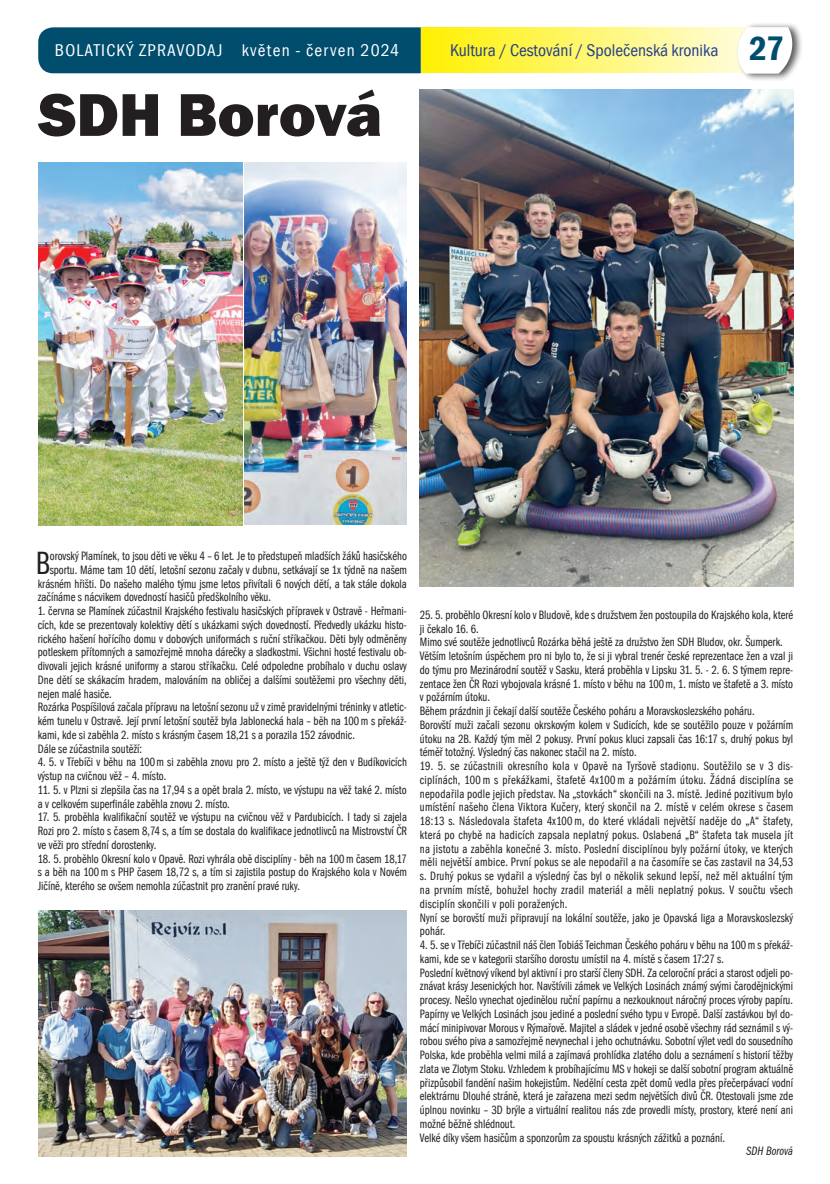
<style>
.page{position:relative;width:830px;height:1184px;background:#fff}
.page>*{position:absolute;margin:0;border:0;box-sizing:border-box;transform-origin:0 0}
.t1{font:800 62.5px "Franklin Gothic Itc TEE";color:#231f20}
.t2{font:600 condensed 35px "Franklin Gothic Itc TEE";color:#004d6e}
.t3{font:extra-condensed 33.12px "Franklin Gothic Itc TEE";color:#231f20}
.t4{font:condensed 17.5px "Franklin Gothic Itc TEE";color:#253f8e}
.t5{font:condensed 17.5px "Franklin Gothic Itc TEE";letter-spacing:.07em;color:#fff}
.t6{font:extra-condensed 12.5px/13.8px "Franklin Gothic Itc TEE";color:#231f20;text-align:justify}
.t7{font:italic extra-condensed 12.5px "Franklin Gothic Itc TEE";color:#231f20}
</style>
<div class="page">
<svg style="left:420px;top:27px;width:315px;height:46px;background:#fdf56a"></svg>
<div style="left:38px;top:27px;width:382px;height:46px;background:#004d6e"></div>
<div style="left:735px;top:22px;width:68px;height:60px;background:#231f20;opacity:.75"></div>
<svg style="left:735px;top:27px;width:58px;height:47px"></svg>
<img style="left:38px;top:910px;width:368px;height:246px">
<img style="left:419px;top:89px;width:373px;height:498px">
<img style="left:39px;top:163px;width:203px;height:362px">
<img style="left:245px;top:163px;width:161px;height:362px">
<p class="t5" style="left:55px;top:41px;width:345px">BOLATICKÝ ZPRAVODAJ květen - červen 2024</p>
<p class="t4" style="left:450px;top:40px;width:270px">Kultura / Cestování / Společenská kronika</p>
<p class="t2" style="left:748px;top:28px;width:37px">27</p>
<p class="t1" style="left:39px;top:79px;width:345px">SDH Borová</p>
<p class="t3" style="left:36px;top:544px;width:16px">B</p>
<p class="t6" style="left:50px;top:549px;width:358px">orovský Plamínek, to jsou děti ve věku 4 – 6 let. Je to předstupeň mladších žáků hasičského</p>
<p class="t6" style="left:50px;top:563px;width:358px">sportu. Máme tam 10 dětí, letošní sezonu začaly v dubnu, setkávají se 1x týdně na našem</p>
<p class="t6" style="left:38px;top:576px;width:370px">krásném hřišti. Do našeho malého týmu jsme letos přivítali 6 nových dětí, a tak stále dokola</p>
<p class="t6" style="left:38px;top:590px;width:235px">začínáme s nácvikem dovedností hasičů předškolního věku.</p>
<p class="t6" style="left:38px;top:604px;width:370px">1. června se Plamínek zúčastnil Krajského festivalu hasičských přípravek v Ostravě - Heřmani&shy;cích, kde se prezentovaly kolektivy dětí s ukázkami svých dovedností. Předvedly ukázku histo&shy;rického hašení hořícího domu v dobových uniformách s ruční stříkačkou. Děti byly odměněny potleskem přítomných a samozřejmě mnoha dárečky a sladkostmi. Všichni hosté festivalu ob&shy;divovali jejich krásné uniformy a starou stříkačku. Celé odpoledne probíhalo v duchu oslavy Dne dětí se skákacím hradem, malováním na obličej a dalšími soutěžemi pro všechny děti, nejen malé hasiče.</p>
<p class="t6" style="left:38px;top:700px;width:370px">Rozárka Pospíšilová začala přípravu na letošní sezonu už v zimě pravidelnými tréninky v atletic&shy;kém tunelu v Ostravě. Její první letošní soutěž byla Jablonecká hala – běh na 100m s překáž&shy;kami, kde si zaběhla 2. místo s krásným časem 18,21 s a porazila 152 závodnic.</p>
<p class="t6" style="left:38px;top:741px;width:106px">Dále se zúčastnila soutěží:</p>
<p class="t6" style="left:38px;top:755px;width:370px">4. 5. v Třebíči v běhu na 100m si zaběhla znovu pro 2. místo a ještě týž den v Budíkovicích výstup na cvičnou věž – 4. místo.</p>
<p class="t6" style="left:38px;top:783px;width:370px">11. 5. v Plzni si zlepšila čas na 17,94 s a opět brala 2. místo, ve výstupu na věž také 2. místo a v celkovém superfinále zaběhla znovu 2. místo.</p>
<p class="t6" style="left:38px;top:810px;width:370px">17. 5. proběhla kvalifikační soutěž ve výstupu na cvičnou věž v Pardubicích. I tady si zajela Rozi pro 2. místo s časem 8,74 s, a tím se dostala do kvalifikace jednotlivců na Mistrovství ČR ve věži pro střední dorostenky.</p>
<p class="t6" style="left:38px;top:851px;width:370px">18. 5. proběhlo Okresní kolo v Opavě. Rozi vyhrála obě disciplíny - běh na 100m časem 18,17 s a běh na 100m s PHP časem 18,72 s, a tím si zajistila postup do Krajského kola v Novém Jičíně, kterého se ovšem nemohla zúčastnit pro zranění pravé ruky.</p>
<p class="t6" style="left:419px;top:608px;width:374px">25. 5. proběhlo Okresní kolo v Bludově, kde s družstvem žen postoupila do Krajského kola, které ji čekalo 16. 6.</p>
<p class="t6" style="left:419px;top:635px;width:364px">Mimo své soutěže jednotlivců Rozárka běhá ještě za družstvo žen SDH Bludov, okr. Šumperk.</p>
<p class="t6" style="left:419px;top:649px;width:374px">Větším letošním úspěchem pro ni bylo to, že si ji vybral trenér české reprezentace žen a vzal ji do týmu pro Mezinárodní soutěž v Sasku, která proběhla v Lipsku 31. 5. - 2. 6. S týmem repre&shy;zentace žen ČR Rozi vybojovala krásné 1. místo v běhu na 100m, 1. místo ve štafetě a 3. místo v požárním útoku.</p>
<p class="t6" style="left:419px;top:704px;width:336px">Během prázdnin ji čekají další soutěže Českého poháru a Moravskoslezského poháru.</p>
<p class="t6" style="left:419px;top:718px;width:374px">Borovští muži začali sezonu okrskovým kolem v Sudicích, kde se soutěžilo pouze v požárním útoku na 2B. Každý tým měl 2 pokusy. První pokus kluci zapsali čas 16:17 s, druhý pokus byl téměř totožný. Výsledný čas nakonec stačil na 2. místo.</p>
<p class="t6" style="left:419px;top:759px;width:374px">19. 5. se zúčastnili okresního kola v Opavě na Tyršově stadionu. Soutěžilo se v 3 dis&shy;ciplínách, 100 m s překážkami, štafetě 4x100 m a požárním útoku. Žádná disciplína se nepodařila podle jejich představ. Na „stovkách“ skončili na 3. místě. Jediné pozitivum bylo umístění našeho člena Viktora Kučery, který skončil na 2. místě v celém okrese s časem 18:13 s. Následovala štafeta 4x100 m, do které vkládali největší naděje do „A“ štafety, která po chybě na hadicích zapsala neplatný pokus. Oslabená „B“ štafeta tak musela jít na jistotu a zaběhla konečné 3. místo. Poslední disciplínou byly požární útoky, ve kterých měli největší ambice. První pokus se ale nepodařil a na časomíře se čas zastavil na 34,53 s. Druhý pokus se vydařil a výsledný čas byl o několik sekund lepší, než měl aktuální tým na prvním místě, bohužel hochy zradil materiál a měli neplatný pokus. V součtu všech disciplín skončili v poli poražených.</p>
<p class="t6" style="left:419px;top:910px;width:374px">Nyní se borovští muži připravují na lokální soutěže, jako je Opavská liga a Moravskoslezský pohár.</p>
<p class="t6" style="left:419px;top:938px;width:374px">4. 5. se v Třebíči zúčastnil náš člen Tobiáš Teichman Českého poháru v běhu na 100m s překáž&shy;kami, kde se v kategorii staršího dorostu umístil na 4. místě s časem 17:27 s.</p>
<p class="t6" style="left:419px;top:965px;width:374px">Poslední květnový víkend byl aktivní i pro starší členy SDH. Za celoroční práci a starost odjeli po&shy;znávat krásy Jesenických hor. Navštívili zámek ve Velkých Losinách známý svými čarodějnickými procesy. Nešlo vynechat ojedinělou ruční papírnu a nezkouknout náročný proces výroby papíru.<br>Papírny ve Velkých Losinách jsou jediné a poslední svého typu v Evropě. Další zastávkou byl do&shy;mácí minipivovar Morous v Rýmařově. Majitel a sládek v jedné osobě všechny rád seznámil s vý&shy;robou svého piva a samozřejmě nevynechal i jeho ochutnávku. Sobotní výlet vedl do sousedního Polska, kde proběhla velmi milá a zajímavá prohlídka zlatého dolu a seznámení s historií těžby zlata ve Zlotym Stoku. Vzhledem k probíhajícímu MS v hokeji se další sobotní program aktuálně přizpůsobil fandění našim hokejistům. Nedělní cesta zpět domů vedla přes přečerpávací vodní elektrárnu Dlouhé stráně, která je zařazena mezi sedm největších divů ČR. Otestovali jsme zde úplnou novinku – 3D brýle a virtuální realitou nás zde provedli místy, prostory, které není ani možné běžně shlédnout.</p>
<p class="t6" style="left:419px;top:1130px;width:306px">Velké díky všem hasičům a sponzorům za spoustu krásných zážitků a poznání.</p>
<p class="t7" style="left:745px;top:1144px;width:48px">SDH Borová</p>
</div>
